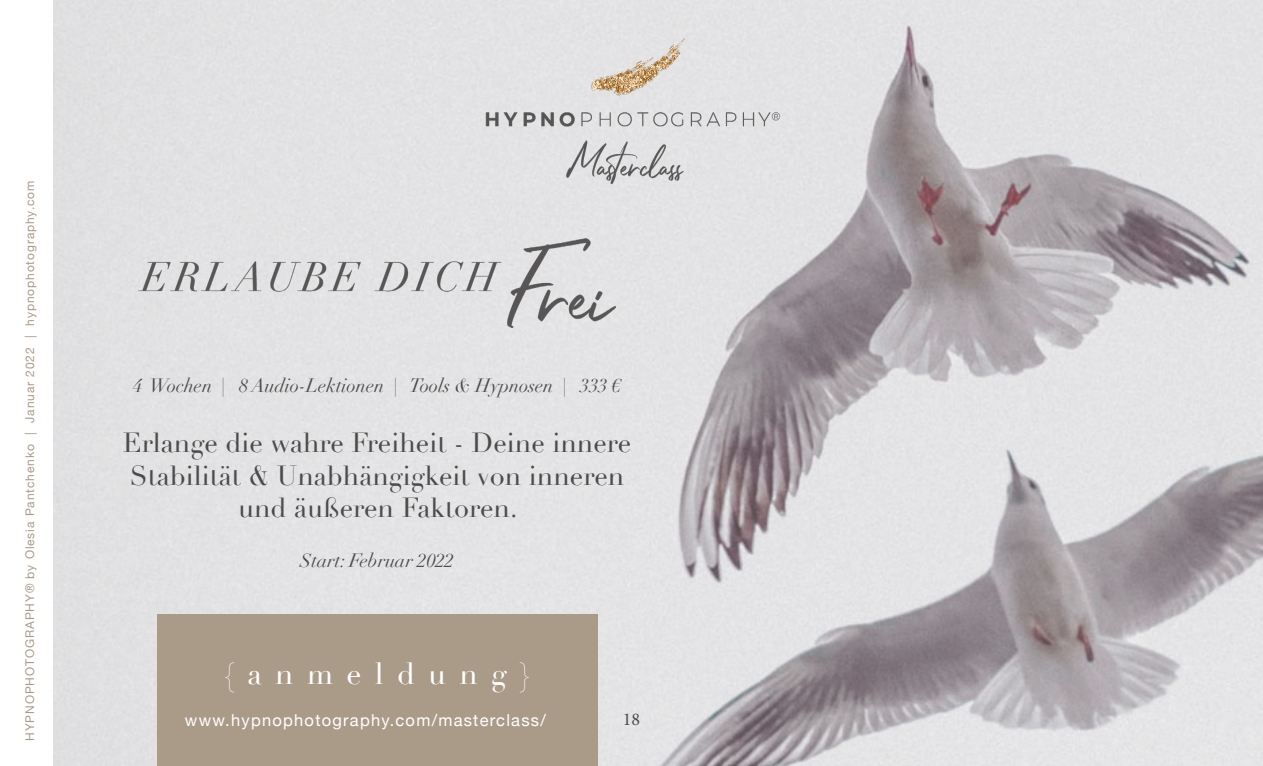
<style>
.page{position:relative;width:1263px;height:766px;background:#fff}
.page>*{position:absolute;margin:0;border:0;box-sizing:border-box;transform-origin:0 0}
.t1{font:30px "Didot";letter-spacing:.445em;color:#fff}
.t2{font:27px/32.4px "Didot";color:#4b4b4c;text-align:center}
.t3{font:italic 18.9px "Didot";color:#4b4b4c}
.t4{font:18px "Minion Pro";color:#4b4b4c}
.t5{font:16.5px "Helvetica Neue";letter-spacing:.075em;color:#fff}
.t6{font:12px "Helvetica Neue";letter-spacing:.075em;color:#aa9b89}
</style>
<div class="page">
<img style="left:53px;top:0;width:1210px;height:765px">
<img style="left:139px;top:213px;width:476px;height:115px">
<div style="left:382px;top:38px;width:499px;height:153px;background:#e2e2e4"></div>
<div style="left:157px;top:614px;width:440px;height:151px;background:#aa9b89"></div>
<p class="t6" style="left:21px;top:740px;width:561px;rotate:-90deg">HYPNOPHOTOGRAPHY® by Olesia Pantchenko | Januar 2022 | hypnophotography.com</p>
<p class="t3" style="left:133px;top:373px;width:490px">4 Wochen | 8 Audio-Lektionen | Tools &amp; Hypnosen | 333 €</p>
<p class="t2" style="left:123px;top:427px;width:510px">Erlange die wahre Freiheit - Deine innere<br>Stabilität &amp; Unabhängigkeit von inneren und äußeren Faktoren.</p>
<p class="t3" style="left:300px;top:549px;width:155px">Start: Februar 2022</p>
<p class="t1" style="left:224px;top:655px;width:308px">{anmeldung}</p>
<p class="t5" style="left:185px;top:707px;width:362px">www.hypnophotography.com/masterclass/</p>
<p class="t4" style="left:623px;top:707px;width:19px">18</p>
</div>
